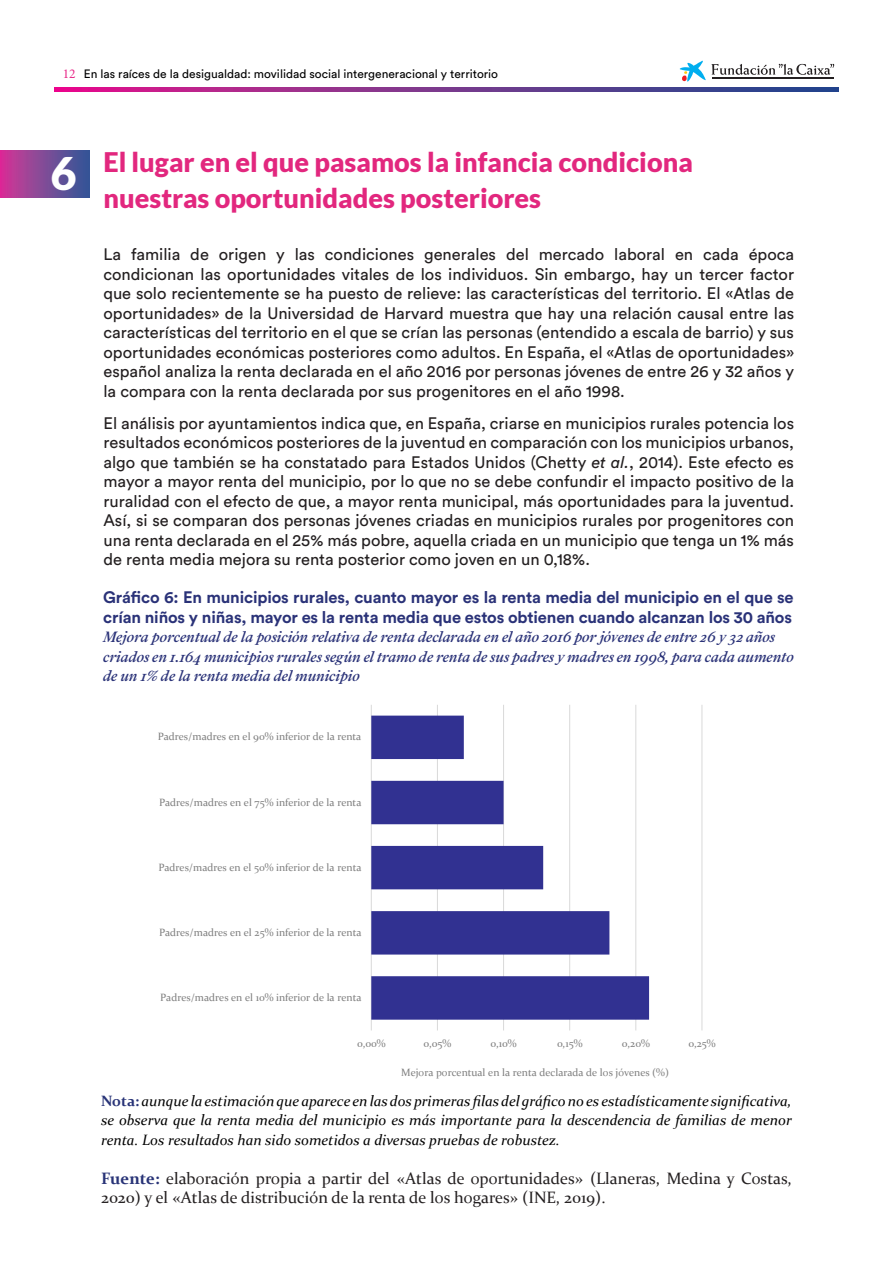
<style>
.page{position:relative;width:893px;height:1263px;background:#fff}
.page>*{position:absolute;margin:0;border:0;box-sizing:border-box;transform-origin:0 0}
.Blue_text{font:900 45px "Lato";color:#fff}
.Blue_text-2{font:900 27px "Lato";color:#e2277e}
.t1{font:16.5px/19.5px "Circular Std";color:#231f20;text-align:justify}
.t2{font:italic 500 16.5px "Addington CF";color:#2a3278}
.t3{font:700 16.5px/19.5px "Circular Std";letter-spacing:-.01em;color:#2a3278}
.t4{font:16.5px "Constantia";color:#231f20}
.t5{font:italic 15px/19.5px "Constantia";color:#000001;text-align:justify}
.t6{font:12px "Circular Std";color:#000001}
.t7{font:10.65px "Constantia";color:#7f7f7f}
.s1{font-family:"Minion Pro";font-size:13.5px;color:#e82a89}
.s2{font-style:italic}
.s3{font-weight:700;font-style:normal;color:#283377}
.s4{font-weight:700;color:#283377}
</style>
<div class="page">
<svg style="left:54px;top:87px;width:785px;height:5px;background:#7c338c"></svg>
<svg style="left:680px;top:61px;width:154px;height:21px"></svg>
<div style="left:0;top:151px;width:89px;height:46px;background:linear-gradient(to right,#d63696,#2f5b97)"></div>
<hr style="left:371px;top:705px;width:1px;height:325px;background:#d9d9d9">
<hr style="left:437px;top:705px;width:1px;height:325px;background:#d9d9d9">
<hr style="left:503px;top:705px;width:1px;height:325px;background:#d9d9d9">
<hr style="left:569px;top:705px;width:1px;height:325px;background:#d9d9d9">
<hr style="left:635px;top:705px;width:1px;height:325px;background:#d9d9d9">
<hr style="left:702px;top:705px;width:1px;height:325px;background:#d9d9d9">
<svg style="left:371px;top:716px;width:278px;height:304px"></svg>
<p class="t6" style="left:63px;top:66px;width:437px"><span class="s1">12</span> En las raíces de la desigualdad: movilidad social intergeneracional y territorio</p>
<p class="Blue_text" style="left:51px;top:147px;width:28px">6</p>
<p class="Blue_text-2" style="left:103px;top:147px;width:591px">El lugar en el que pasamos la infancia condiciona</p>
<p class="Blue_text-2" style="left:103px;top:183px;width:439px">nuestras oportunidades posteriores</p>
<p class="t1" style="left:103px;top:244px;width:692px">La familia de origen y las condiciones generales del mercado laboral en cada época condicionan las oportunidades vitales de los individuos. Sin embargo, hay un tercer factor que solo recientemente se ha puesto de relieve: las características del territorio. El «Atlas de oportunidades» de la Universidad de Harvard muestra que hay una relación causal entre las características del territorio en el que se crían las personas (entendido a escala de barrio) y sus oportunidades económicas posteriores como adultos. En España, el «Atlas de oportunidades» español analiza la renta declarada en el año 2016 por personas jóvenes de entre 26 y 32 años y la compara con la renta declarada por sus progenitores en el año 1998.</p>
<p class="t1" style="left:103px;top:413px;width:692px">El análisis por ayuntamientos indica que, en España, criarse en municipios rurales potencia los resultados económicos posteriores de la juventud en comparación con los municipios urbanos, algo que también se ha constatado para Estados Unidos (Chetty <span class="s2">et al.</span>, 2014). Este efecto es mayor a mayor renta del municipio, por lo que no se debe confundir el impacto positivo de la ruralidad con el efecto de que, a mayor renta municipal, más oportunidades para la juventud.<br>Así, si se comparan dos personas jóvenes criadas en municipios rurales por progenitores con una renta declarada en el 25% más pobre, aquella criada en un municipio que tenga un 1% más de renta media mejora su renta posterior como joven en un 0,18%.</p>
<p class="t3" style="left:103px;top:587px;width:692px">Gráfico 6: En municipios rurales, cuanto mayor es la renta media del municipio en el que se crían niños y niñas, mayor es la renta media que estos obtienen cuando alcanzan los 30 años</p>
<p class="t2" style="left:103px;top:627px;width:674px">Mejora porcentual de la posición relativa de renta declarada en el año 2016 por jóvenes de entre 26 y 32 años</p>
<p class="t2" style="left:103px;top:647px;width:692px">criados en 1.164 municipios rurales según el tramo de renta de sus padres y madres en 1998, para cada aumento</p>
<p class="t2" style="left:103px;top:666px;width:258px">de un 1% de la renta media del municipio</p>
<p class="t7" style="left:158px;top:729px;width:205px">Padres/madres en el 90% inferior de la renta</p>
<p class="t7" style="left:159px;top:795px;width:204px">Padres/madres en el 75% inferior de la renta</p>
<p class="t7" style="left:158px;top:860px;width:204px">Padres/madres en el 50% inferior de la renta</p>
<p class="t7" style="left:159px;top:925px;width:204px">Padres/madres en el 25% inferior de la renta</p>
<p class="t7" style="left:160px;top:990px;width:203px">Padres/madres en el 10% inferior de la renta</p>
<p class="t7" style="left:357px;top:1036px;width:30px">0,00%</p>
<p class="t7" style="left:423px;top:1036px;width:29px">0,05%</p>
<p class="t7" style="left:490px;top:1036px;width:28px">0,10%</p>
<p class="t7" style="left:557px;top:1036px;width:27px">0,15%</p>
<p class="t7" style="left:622px;top:1036px;width:29px">0,20%</p>
<p class="t7" style="left:688px;top:1036px;width:29px">0,25%</p>
<p class="t7" style="left:401px;top:1065px;width:269px">Mejora porcentual en la renta declarada de los jóvenes (%)</p>
<p class="t5" style="left:101px;top:1090px;width:692px"><span class="s3">Nota:</span> aunque la estimación que aparece en las dos primeras filas del gráfico no es estadísticamente significativa, se observa que la renta media del municipio es más importante para la descendencia de familias de menor renta. Los resultados han sido sometidos a diversas pruebas de robustez.</p>
<p class="t4" style="left:101px;top:1167px;width:692px"><span class="s4">Fuente:</span> elaboración propia a partir del «Atlas de oportunidades» (Llaneras, Medina y Costas,</p>
<p class="t4" style="left:101px;top:1186px;width:506px">2020) y el «Atlas de distribución de la renta de los hogares» (INE, 2019).</p>
</div>
